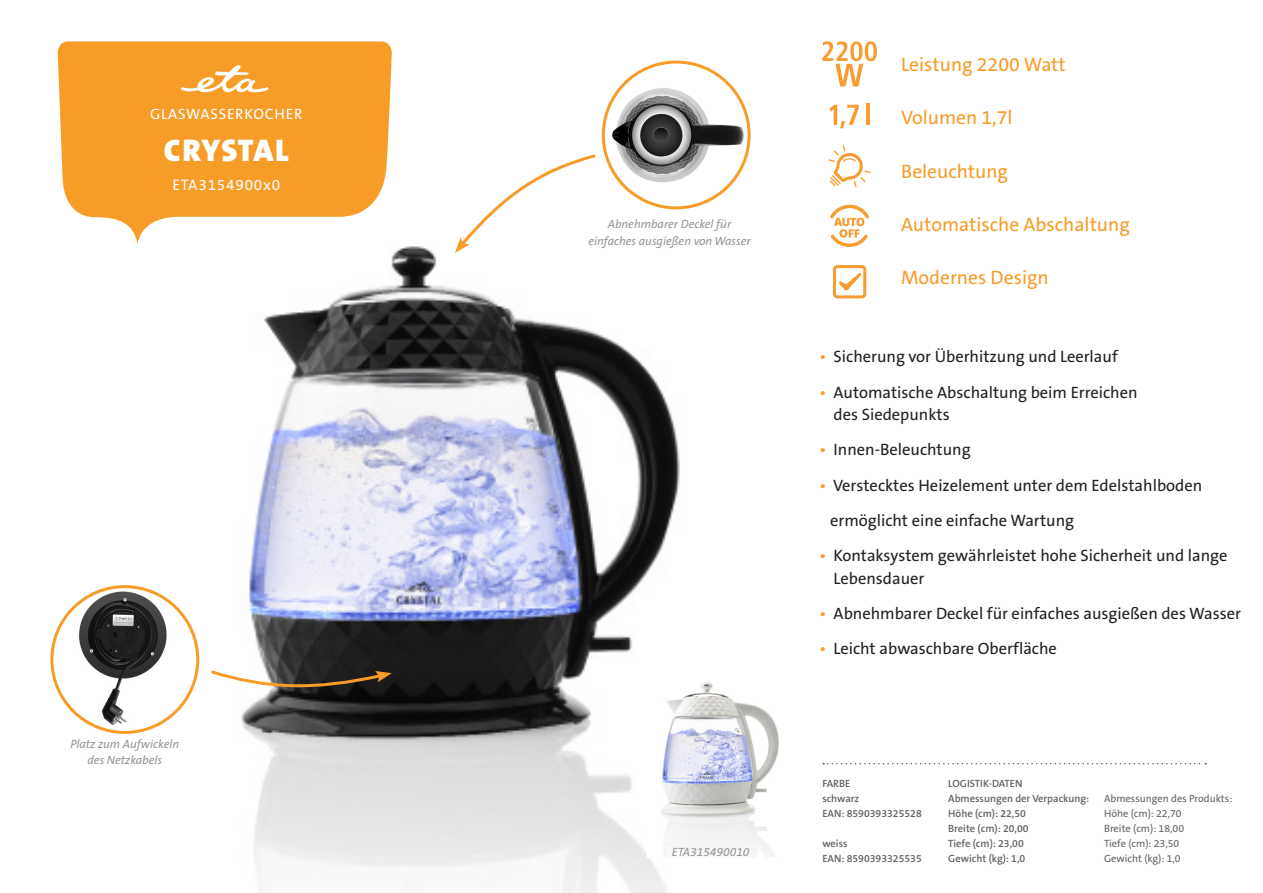
<style>
.page{position:relative;width:1263px;height:893px;background:#fff}
.page>*{position:absolute;margin:0;border:0;box-sizing:border-box;transform-origin:0 0}
.t1{font:900 31.5px "The Sans CE B9";letter-spacing:.03em;color:#fff}
.t2{font:19.5px "The Sans C5";color:#f89c28}
.t3{font:16.5px/22.5px "The Sans CE B5 Plain";color:#231f20}
.t4{font:15.45px "The Sans CE B5 Plain";letter-spacing:.05em;color:#fff}
.t5{font:15px "The Sans CE B5 Plain";letter-spacing:.05em;color:#fff}
.t6{font:italic 12px/16.5px "The Sans CE B5";color:#939598;text-align:center}
.t7{font:600 10.5px "The Sans CE B6";color:#636366}
.t8{font:10.5px "The Sans CE B5 Plain";color:#636366}
.s1{color:#f89c28}
</style>
<div class="page">
<img style="left:241px;top:246px;width:439px;height:647px">
<svg style="left:58px;top:41px;width:334px;height:203px;fill:#f89c28"></svg>
<svg style="left:181px;top:65px;width:87px;height:27px"></svg>
<img style="left:52px;top:587px;width:146px;height:145px;border-radius:73px">
<div style="left:50px;top:585px;width:149px;height:149px;border:3px solid #f89c28;border-radius:50%"></div>
<img style="left:603px;top:76px;width:146px;height:118px">
<div style="left:602px;top:61px;width:149px;height:148px;border:3px solid #f89c28;border-radius:50%"></div>
<svg style="left:211px;top:668px;width:181px;height:22px"></svg>
<svg style="left:823px;top:763px;width:383px;height:1px"></svg>
<svg style="left:455px;top:154px;width:144px;height:99px"></svg>
<img style="left:648px;top:672px;width:131px;height:185px">
<svg style="left:822px;top:41px;width:55px;height:45px"></svg>
<svg style="left:829px;top:105px;width:30px;height:23px"></svg>
<hr style="left:866px;top:103px;width:4px;height:22px;background:#f89b31">
<svg style="left:833px;top:265px;width:33px;height:33px"></svg>
<svg style="left:828px;top:145px;width:43px;height:42px"></svg>
<svg style="left:830px;top:205px;width:39px;height:42px"></svg>
<p class="t5" style="left:150px;top:106px;width:154px">GLASWASSERKOCHER</p>
<p class="t1" style="left:164px;top:132px;width:127px">CRYSTAL</p>
<p class="t4" style="left:172px;top:177px;width:109px">ETA3154900x0</p>
<p class="t6" style="left:70px;top:736px;width:110px">Platz zum Aufwickeln des Netzkabels</p>
<p class="t6" style="left:588px;top:216px;width:164px">Abnehmbarer Deckel für einfaches ausgießen von Wasser</p>
<p class="t6" style="left:672px;top:845px;width:79px">ETA315490010</p>
<p class="t2" style="left:901px;top:52px;width:166px">Leistung 2200 Watt</p>
<p class="t2" style="left:901px;top:105px;width:113px">Volumen 1,7l</p>
<p class="t2" style="left:901px;top:159px;width:108px">Beleuchtung</p>
<p class="t2" style="left:901px;top:212px;width:230px">Automatische Abschaltung</p>
<p class="t2" style="left:901px;top:265px;width:149px">Modernes Design</p>
<p class="t3" style="left:819px;top:346px;width:300px"><span class="s1">•</span> Sicherung vor Überhitzung und Leerlauf</p>
<p class="t3" style="left:833px;top:382px;width:306px;text-indent:-14px"><span class="s1">•</span> Automatische Abschaltung beim Erreichen des Siedepunkts</p>
<p class="t3" style="left:819px;top:439px;width:153px"><span class="s1">•</span> Innen-Beleuchtung</p>
<p class="t3" style="left:819px;top:475px;width:384px"><span class="s1">•</span> Verstecktes Heizelement unter dem Edelstahlboden</p>
<p class="t3" style="left:830px;top:510px;width:245px">ermöglicht eine einfache Wartung</p>
<p class="t3" style="left:833px;top:545px;width:395px;text-indent:-14px"><span class="s1">•</span> Kontaksystem gewährleistet hohe Sicherheit und lange<br>Lebensdauer</p>
<p class="t3" style="left:819px;top:603px;width:423px"><span class="s1">•</span> Abnehmbarer Deckel für einfaches ausgießen des Wasser</p>
<p class="t3" style="left:819px;top:638px;width:239px"><span class="s1">•</span> Leicht abwaschbare Oberfläche</p>
<p class="t7" style="left:822px;top:778px;width:30px">FARBE</p>
<p class="t7" style="left:822px;top:793px;width:39px">schwarz</p>
<p class="t7" style="left:822px;top:808px;width:101px">EAN: 8590393325528</p>
<p class="t7" style="left:822px;top:838px;width:27px">weiss</p>
<p class="t7" style="left:822px;top:853px;width:101px">EAN: 8590393325535</p>
<p class="t7" style="left:948px;top:778px;width:76px">LOGISTIK-DATEN</p>
<p class="t7" style="left:948px;top:793px;width:142px">Abmessungen der Verpackung:</p>
<p class="t7" style="left:948px;top:808px;width:79px">Höhe (cm): 22,50</p>
<p class="t7" style="left:948px;top:823px;width:82px">Breite (cm): 20,00</p>
<p class="t7" style="left:948px;top:838px;width:77px">Tiefe (cm): 23,00</p>
<p class="t7" style="left:948px;top:853px;width:79px">Gewicht (kg): 1,0</p>
<p class="t8" style="left:1104px;top:793px;width:130px">Abmessungen des Produkts:</p>
<p class="t8" style="left:1104px;top:808px;width:79px">Höhe (cm): 22,70</p>
<p class="t8" style="left:1104px;top:823px;width:82px">Breite (cm): 18,00</p>
<p class="t8" style="left:1104px;top:838px;width:77px">Tiefe (cm): 23,50</p>
<p class="t8" style="left:1104px;top:853px;width:78px">Gewicht (kg): 1,0</p>
</div>
